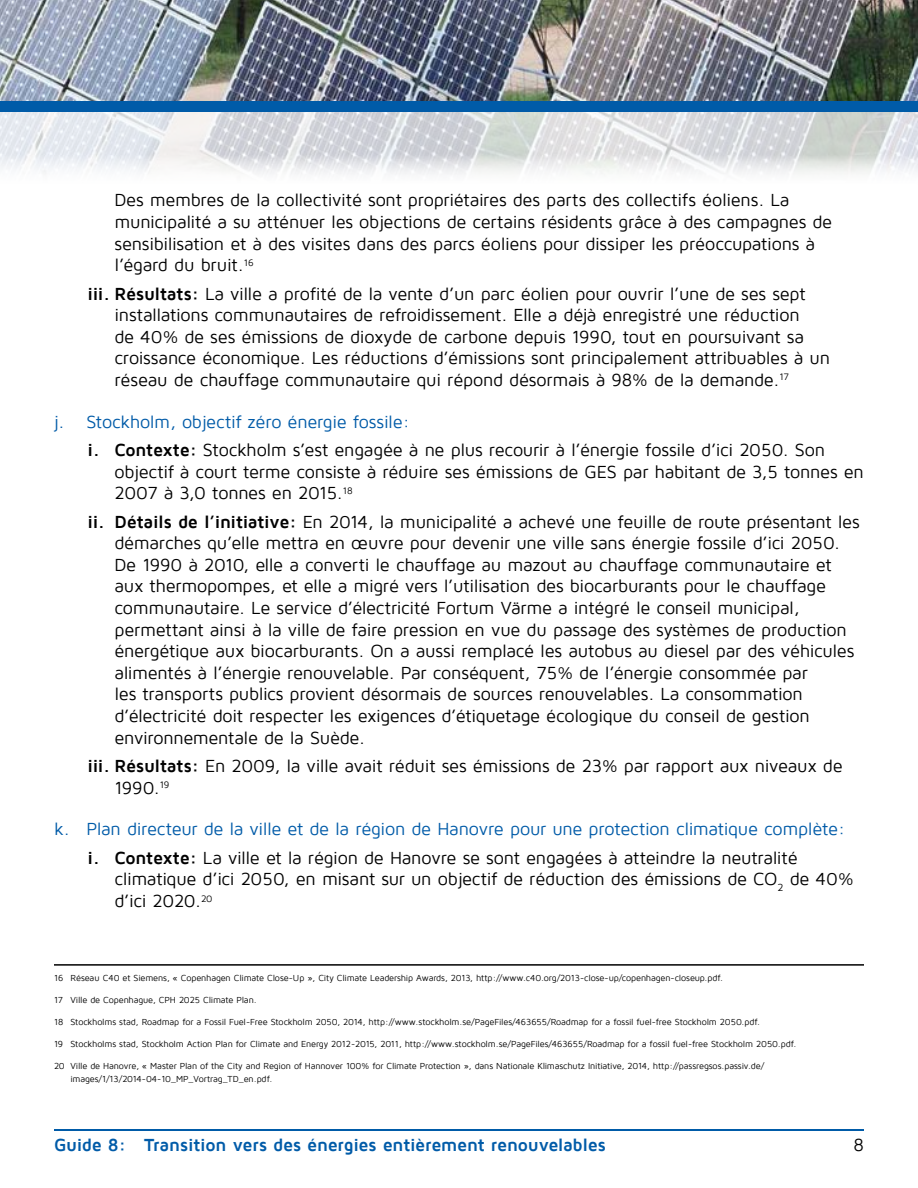
<style>
.page{position:relative;width:918px;height:1188px;background:#fff}
.page>*{position:absolute;margin:0;border:0;box-sizing:border-box;transform-origin:0 0}
.t1{font:18px/21.6px "Maven Pro";letter-spacing:-.015em;color:#000}
.t2{font:18px/28.3px "Maven Pro";letter-spacing:-.015em;color:#005ba8}
.t3{font:700 18px "Maven Pro";letter-spacing:-.015em;color:#005ba8}
.t4{font:9px/13.5px "Maven Pro";letter-spacing:-.015em;color:#000}
.s1{font-weight:700}
.s2{color:#005ba8}
.s3{font-weight:700;color:#000}
.s4{color:#000}
</style>
<div class="page">
<img style="left:0;top:0;width:918px;height:175px">
<hr style="left:54px;top:1130px;width:810px;height:1px;background:#005ba8">
<div style="left:0;top:101px;width:918px;height:11px;background:#005ba8"></div>
<hr style="left:54px;top:964px;width:810px;height:2px;background:#000">
<p class="t1" style="left:114px;top:190px;width:719px">Des membres de la collectivité sont propriétaires des parts des collectifs éoliens. La municipalité a su atténuer les objections de certains résidents grâce à des campagnes de sensibilisation et à des visites dans des parcs éoliens pour dissiper les préoccupations à l’égard du bruit.<sup>16</sup></p>
<p class="t1" style="left:114px;top:283px;width:717px;text-indent:-27px"><span class="s1">iii. Résultats:</span> La ville a profité de la vente d’un parc éolien pour ouvrir l’une de ses sept installations communautaires de refroidissement. Elle a déjà enregistré une réduction<br>de 40% de ses émissions de dioxyde de carbone depuis 1990, tout en poursuivant sa croissance économique. Les réductions d’émissions sont principalement attribuables à un réseau de chauffage communautaire qui répond désormais à 98% de la demande.<sup>17</sup></p>
<p class="t1" style="left:87px;top:408px;width:739px;line-height:28.3px;text-indent:-33px"><span class="s2">j. Stockholm, objectif zéro énergie fossile:<br></span><span class="s1">i. Contexte:</span> Stockholm s’est engagée à ne plus recourir à l’énergie fossile d’ici 2050. Son</p>
<p class="t1" style="left:114px;top:461px;width:751px">objectif à court terme consiste à réduire ses émissions de GES par habitant de 3,5 tonnes en<br>2007 à 3,0 tonnes en 2015.<sup>18</sup></p>
<p class="t1" style="left:114px;top:511px;width:747px;text-indent:-27px"><span class="s1">ii. Détails de l’initiative:</span> En 2014, la municipalité a achevé une feuille de route présentant les démarches qu’elle mettra en œuvre pour devenir une ville sans énergie fossile d’ici 2050.<br>De 1990 à 2010, elle a converti le chauffage au mazout au chauffage communautaire et aux thermopompes, et elle a migré vers l’utilisation des biocarburants pour le chauffage communautaire. Le service d’électricité Fortum Värme a intégré le conseil municipal, permettant ainsi à la ville de faire pression en vue du passage des systèmes de production énergétique aux biocarburants. On a aussi remplacé les autobus au diesel par des véhicules alimentés à l’énergie renouvelable. Par conséquent, 75% de l’énergie consommée par<br>les transports publics provient désormais de sources renouvelables. La consommation d’électricité doit respecter les exigences d’étiquetage écologique du conseil de gestion environnementale de la Suède.</p>
<p class="t1" style="left:114px;top:755px;width:730px;text-indent:-27px"><span class="s1">iii. Résultats:</span> En 2009, la ville avait réduit ses émissions de 23% par rapport aux niveaux de<br>1990.<sup>19</sup></p>
<p class="t2" style="left:87px;top:815px;width:759px;text-indent:-33px">k. Plan directeur de la ville et de la région de Hanovre pour une protection climatique complète: <span class="s3">i. Contexte:</span> <span class="s4">La ville et la région de Hanovre se sont engagées à atteindre la neutralité</span></p>
<p class="t1" style="left:114px;top:869px;width:741px">climatique d’ici 2050, en misant sur un objectif de réduction des émissions de CO<sub>2</sub> de 40% d’ici 2020.<sup>20</sup></p>
<p class="t4" style="left:54px;top:971px;width:671px">16 Réseau C40 et Siemens, « Copenhagen Climate Close-Up », City Climate Leadership Awards, 2013, http://www.c40.org/2013-close-up/copenhagen-closeup.pdf.</p>
<p class="t4" style="left:54px;top:993px;width:204px">17 Ville de Copenhague, CPH 2025 Climate Plan.</p>
<p class="t4" style="left:54px;top:1015px;width:708px">18 Stockholms stad, Roadmap for a Fossil Fuel-Free Stockholm 2050, 2014, http://www.stockholm.se/PageFiles/463655/Roadmap for a fossil fuel-free Stockholm 2050.pdf.</p>
<p class="t4" style="left:54px;top:1037px;width:744px">19 Stockholms stad, Stockholm Action Plan for Climate and Energy 2012-2015, 2011, http://www.stockholm.se/PageFiles/463655/Roadmap for a fossil fuel-free Stockholm 2050.pdf.</p>
<p class="t4" style="left:71px;top:1059px;width:695px;text-indent:-16px">20 Ville de Hanovre, « Master Plan of the City and Region of Hannover 100% for Climate Protection », dans Nationale Klimaschutz Initiative, 2014, http://passregsos.passiv.de/ images/1/13/2014-04-10_MP_Vortrag_TD_en.pdf.</p>
<p class="t3" style="left:54px;top:1136px;width:553px">Guide 8: Transition vers des énergies entièrement renouvelables</p>
<p class="t1" style="left:854px;top:1135px;width:12px">8</p>
</div>
